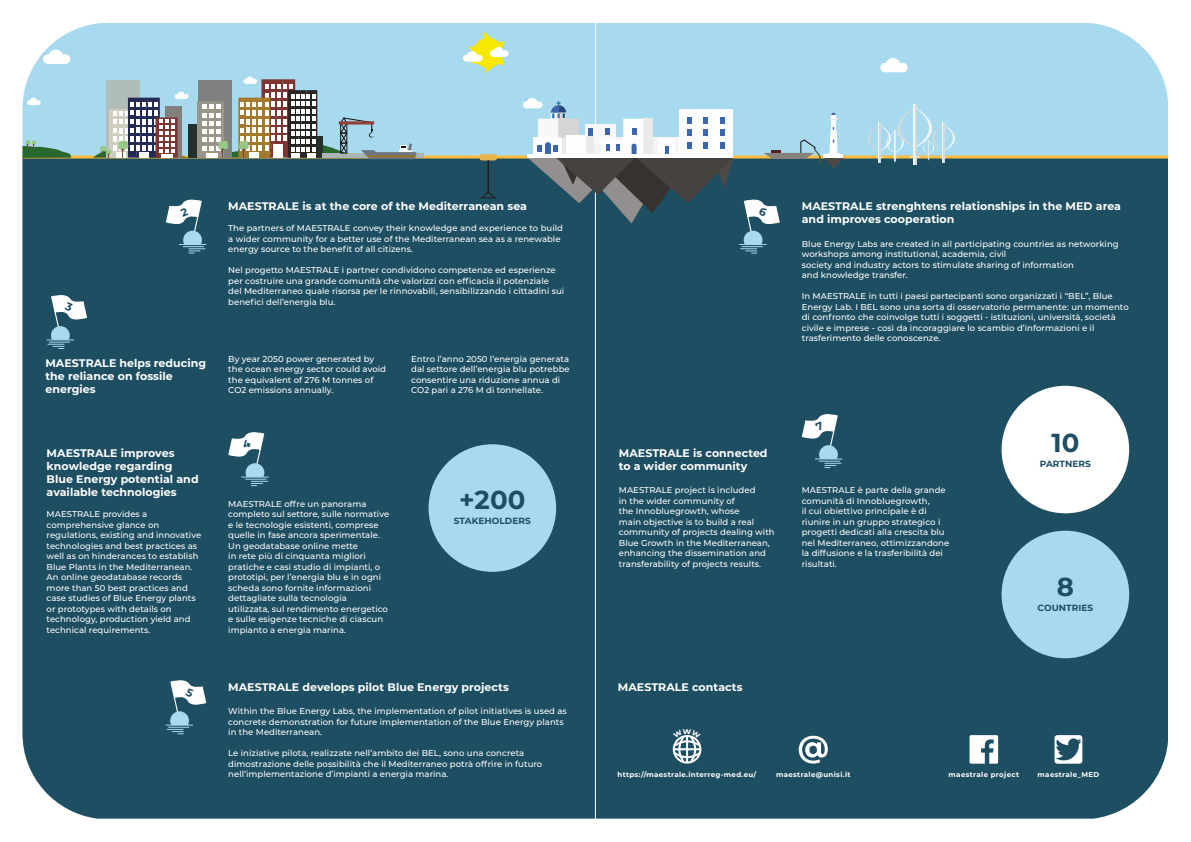
<style>
.page{position:relative;width:1191px;height:842px;background:#fff}
.page>*{position:absolute;margin:0;border:0;box-sizing:border-box;transform-origin:0 0}
.t1{font:700 26px "Montserrat";color:#1d4e61}
.t2{font:700 11px/13px "Montserrat";letter-spacing:.005em;color:#fff}
.t3{font:700 9px "Montserrat";letter-spacing:.005em;color:#1d4e61}
.t4{font:700 9px "Montserrat";color:#fff}
.t5{font:500 8.5px/10.5px "Montserrat";letter-spacing:.005em;color:#fff}
.t6{font:700 7px "Montserrat";letter-spacing:.05em;color:#fff}
</style>
<div class="page">
<div style="left:23px;top:23px;width:1145px;height:133px;background:#a7daef"></div>
<div style="left:23px;top:159px;width:1145px;height:659px;background:#1d4e61"></div>
<hr style="left:23px;top:156px;width:1145px;height:3px;background:#fbbb3c">
<hr style="left:595px;top:23px;width:1px;height:796px;background:#fff">
<svg style="left:969px;top:735px;width:29px;height:29px"></svg>
<svg style="left:1054px;top:735px;width:28px;height:29px"></svg>
<div style="left:1001px;top:386px;width:128px;height:127px;background:#fff;border-radius:50%"></div>
<div style="left:1001px;top:531px;width:128px;height:127px;background:#a7daef;border-radius:50%"></div>
<svg style="left:798px;top:736px;width:29px;height:27px"></svg>
<div style="left:428px;top:444px;width:128px;height:128px;background:#a7daef;border-radius:50%"></div>
<div style="left:43px;top:54px;width:10px;height:10px;background:#fff;border-radius:50%"></div>
<div style="left:60px;top:54px;width:10px;height:10px;background:#fff;border-radius:50%"></div>
<div style="left:48px;top:50px;width:15px;height:13px;background:#fff;border-radius:50%"></div>
<hr style="left:51px;top:60px;width:12px;height:4px;background:#fff;border-radius:2px">
<div style="left:880px;top:63px;width:10px;height:9px;background:#fff;border-radius:50%"></div>
<div style="left:897px;top:63px;width:10px;height:9px;background:#fff;border-radius:50%"></div>
<div style="left:885px;top:58px;width:15px;height:14px;background:#fff;border-radius:50%"></div>
<div style="left:246px;top:76px;width:7px;height:7px;background:#fff;border-radius:50%"></div>
<div style="left:30px;top:98px;width:7px;height:7px;background:#fff;border-radius:50%"></div>
<svg style="left:27px;top:100px;width:14px;height:5px"></svg>
<div style="left:523px;top:101px;width:7px;height:7px;background:#fff;border-radius:50%"></div>
<div style="left:527px;top:98px;width:10px;height:10px;background:#fff;border-radius:50%"></div>
<div style="left:463px;top:55px;width:7px;height:7px;background:#fff;border-radius:50%"></div>
<div style="left:501px;top:50px;width:7px;height:7px;background:#fff;border-radius:50%"></div>
<svg style="left:466px;top:31px;width:39px;height:43px;background:#d3e495"></svg>
<svg style="left:23px;top:140px;width:48px;height:18px"></svg>
<div style="left:322px;top:153px;width:101px;height:5px;background:#a9b5b2"></div>
<svg style="left:93px;top:79px;width:323px;height:80px"></svg>
<svg style="left:526px;top:101px;width:207px;height:122px"></svg>
<hr style="left:913px;top:104px;width:1px;height:52px;background:#eef8fc">
<hr style="left:914px;top:104px;width:2px;height:52px;background:#d3d9db">
<svg style="left:855px;top:108px;width:100px;height:57px;background:#a6ccd7"></svg>
<svg style="left:763px;top:113px;width:80px;height:56px;background:#91b9c8"></svg>
<svg style="left:480px;top:154px;width:16px;height:44px"></svg>
<svg style="left:672px;top:730px;width:30px;height:34px"></svg>
<svg style="left:165px;top:196px;width:41px;height:58px"></svg>
<svg style="left:228px;top:428px;width:41px;height:58px"></svg>
<svg style="left:801px;top:410px;width:41px;height:58px"></svg>
<svg style="left:47px;top:291px;width:41px;height:58px"></svg>
<svg style="left:739px;top:196px;width:41px;height:58px"></svg>
<svg style="left:166px;top:676px;width:41px;height:58px"></svg>
<p class="t2" style="left:45px;top:356px;width:162px">MAESTRALE helps reducing the reliance on fossile energies</p>
<p class="t2" style="left:47px;top:446px;width:153px">MAESTRALE improves knowledge regarding<br>Blue Energy potential and available technologies</p>
<p class="t5" style="left:47px;top:508px;width:156px">MAESTRALE provides a comprehensive glance on regulations, existing and innovative technologies and best practices as well as on hinderances to establish<br>Blue Plants in the Mediterranean.</p>
<p class="t5" style="left:47px;top:571px;width:151px">An online geodatabase records more than 50 best practices and case studies of Blue Energy plants or prototypes with details on technology, production yield and technical requirements.</p>
<p class="t2" style="left:228px;top:199px;width:300px">MAESTRALE is at the core of the Mediterranean sea</p>
<p class="t5" style="left:228px;top:223px;width:336px">The partners of MAESTRALE convey their knowledge and experience to build a wider community for a better use of the Mediterranean sea as a renewable energy source to the benefit of all citizens.</p>
<p class="t5" style="left:228px;top:265px;width:337px">Nel progetto MAESTRALE i partner condividono competenze ed esperienze per costruire una grande comunità che valorizzi con efficacia il potenziale del Mediterraneo quale risorsa per le rinnovabili, sensibilizzando i cittadini sui benefici dell’energia blu.</p>
<p class="t5" style="left:228px;top:353px;width:159px">By year 2050 power generated by the ocean energy sector could avoid the equivalent of 276 M tonnes of<br>CO2 emissions annually.</p>
<p class="t5" style="left:411px;top:353px;width:160px">Entro l’anno 2050 l’energia generata dal settore dell’energia blu potrebbe consentire una riduzione annua di CO2 pari a 276 M di tonnellate.</p>
<p class="t5" style="left:228px;top:498px;width:162px">MAESTRALE offre un panorama completo sul settore, sulle normative e le tecnologie esistenti, comprese quelle in fase ancora sperimentale.<br>Un geodatabase online mette<br>in rete più di cinquanta migliori pratiche e casi studio di impianti, o prototipi, per l’energia blu e in ogni scheda sono fornite informazioni dettagliate sulla tecnologia utilizzata, sul rendimento energetico e sulle esigenze tecniche di ciascun impianto a energia marina.</p>
<p class="t1" style="left:459px;top:481px;width:68px">+200</p>
<p class="t3" style="left:454px;top:514px;width:79px">STAKEHOLDERS</p>
<p class="t2" style="left:228px;top:680px;width:282px">MAESTRALE develops pilot Blue Energy projects</p>
<p class="t5" style="left:228px;top:706px;width:340px">Within the Blue Energy Labs, the implementation of pilot initiatives is used as concrete demonstration for future implementation of the Blue Energy plants in the Mediterranean.</p>
<p class="t5" style="left:228px;top:748px;width:315px">Le iniziative pilota, realizzate nell’ambito dei BEL, sono una concreta dimostrazione delle possibilità che il Mediterraneo potrà offrire in futuro nell’implementazione d’impianti a energia marina.</p>
<p class="t2" style="left:801px;top:199px;width:321px">MAESTRALE strenghtens relationships in the MED area and improves cooperation</p>
<p class="t5" style="left:801px;top:238px;width:318px">Blue Energy Labs are created in all participating countries as networking workshops among institutional, academia, civil<br>society and industry actors to stimulate sharing of information<br>and knowledge transfer.</p>
<p class="t5" style="left:801px;top:291px;width:328px">In MAESTRALE in tutti i paesi partecipanti sono organizzati i “BEL”, Blue Energy Lab. I BEL sono una sorta di osservatorio permanente: un momento di confronto che coinvolge tutti i soggetti - istituzioni, università, società civile e imprese - così da incoraggiare lo scambio d’informazioni e il trasferimento delle conoscenze.</p>
<p class="t2" style="left:619px;top:446px;width:150px">MAESTRALE is connected to a wider community</p>
<p class="t5" style="left:619px;top:484px;width:157px">MAESTRALE project is included<br>in the wider community of<br>the Innobluegrowth, whose<br>main objective is to build a real community of projects dealing with<br>Blue Growth in the Mediterranean, enhancing the dissemination and transferability of projects results.</p>
<p class="t5" style="left:801px;top:484px;width:149px">MAESTRALE è parte della grande comunità di Innobluegrowth,<br>il cui obiettivo principale è di riunire in un gruppo strategico i progetti dedicati alla crescita blu nel Mediterraneo, ottimizzandone la diffusione e la trasferibilità dei risultati.</p>
<p class="t2" style="left:618px;top:680px;width:126px">MAESTRALE contacts</p>
<p class="t4" style="left:682px;top:724px;width:10px">w</p>
<p class="t1" style="left:1051px;top:424px;width:29px">10</p>
<p class="t3" style="left:1039px;top:457px;width:53px">PARTNERS</p>
<p class="t1" style="left:1056px;top:568px;width:19px">8</p>
<p class="t3" style="left:1037px;top:601px;width:57px">COUNTRIES</p>
<p class="t6" style="left:617px;top:770px;width:140px">https://maestrale.interreg-med.eu/</p>
<p class="t6" style="left:776px;top:770px;width:76px">maestrale@unisi.it</p>
<p class="t6" style="left:948px;top:770px;width:72px">maestrale project</p>
<p class="t6" style="left:1037px;top:770px;width:63px">maestrale_MED</p>
</div>
